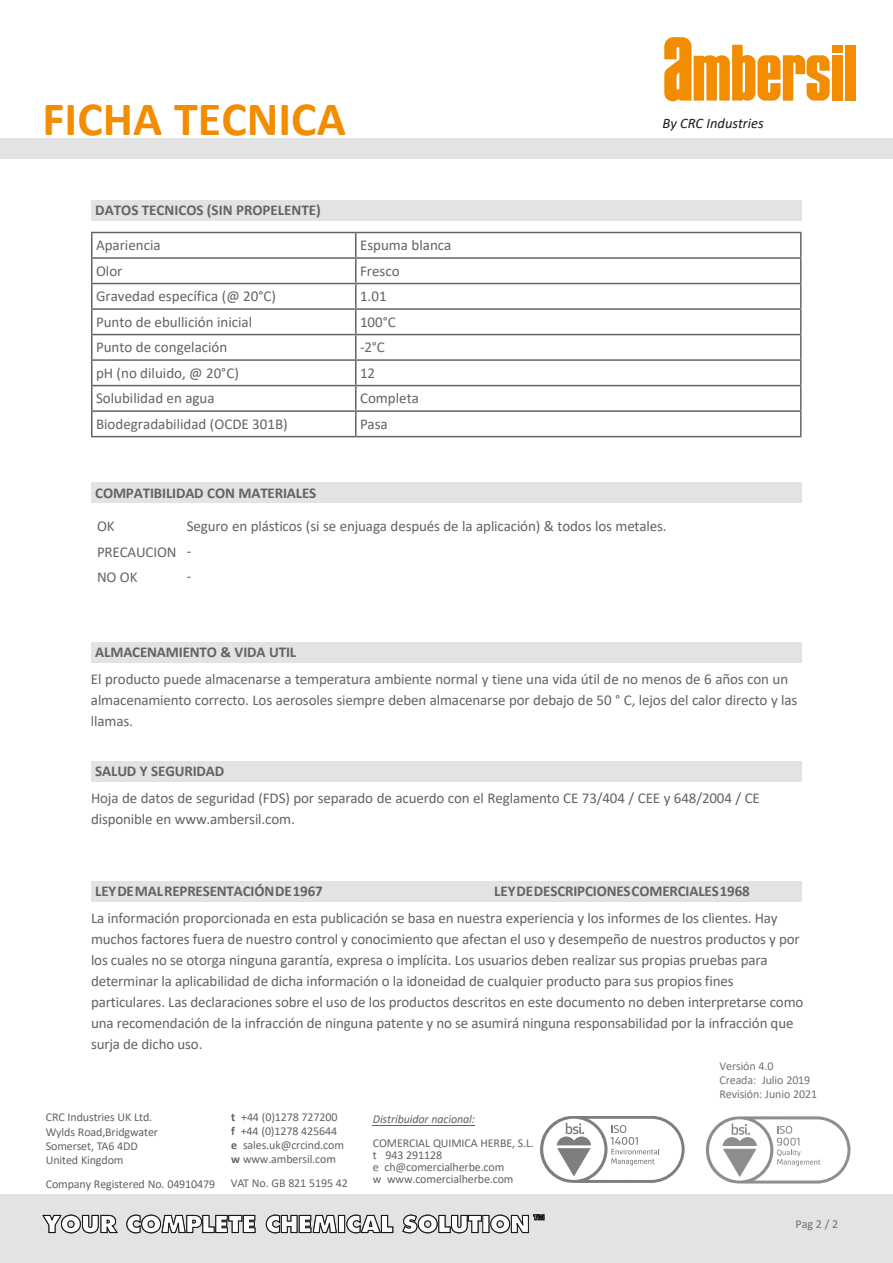
<style>
.page{position:relative;width:893px;height:1263px;background:#fff}
.page>*{position:absolute;margin:0;border:0;box-sizing:border-box;transform-origin:0 0}
.t1{font:700 48px "Calibri";color:#f28c00}
.t2{font:15px/21px "Calibri";letter-spacing:-.01em;color:#646363}
.t3{font:700 15px "Calibri";letter-spacing:-.01em;color:#646363}
.t4{font:italic 14.55px "Calibri";color:#1c1d1b}
.t5{font:12px/14.2px "Calibri";letter-spacing:-.01em;color:#646363}
.t6{font:italic 12px "Calibri";letter-spacing:-.01em;color:#646363}
.t7{font:12px "Calibri";color:#706f6f}
.s1{font-weight:700}
</style>
<div class="page">
<div style="left:0;top:1195px;width:893px;height:68px;background:#e3e3e3"></div>
<svg style="left:42px;top:1214px;width:76px;height:19px"></svg>
<svg style="left:126px;top:1214px;width:419px;height:19px"></svg>
<svg style="left:706px;top:1116px;width:144px;height:67px"></svg>
<svg style="left:540px;top:1116px;width:145px;height:66px"></svg>
<hr style="left:91px;top:232px;width:265px;height:1px;background:#646363">
<hr style="left:356px;top:232px;width:445px;height:1px;background:#646363">
<hr style="left:91px;top:257px;width:265px;height:2px;background:#646363">
<hr style="left:356px;top:257px;width:445px;height:2px;background:#646363">
<hr style="left:91px;top:283px;width:265px;height:1px;background:#646363">
<hr style="left:356px;top:283px;width:445px;height:1px;background:#646363">
<hr style="left:91px;top:308px;width:265px;height:2px;background:#646363">
<hr style="left:356px;top:308px;width:445px;height:2px;background:#646363">
<hr style="left:91px;top:334px;width:265px;height:1px;background:#646363">
<hr style="left:356px;top:334px;width:445px;height:1px;background:#646363">
<hr style="left:91px;top:359px;width:265px;height:2px;background:#646363">
<hr style="left:356px;top:359px;width:445px;height:2px;background:#646363">
<hr style="left:91px;top:385px;width:265px;height:1px;background:#646363">
<hr style="left:356px;top:385px;width:445px;height:1px;background:#646363">
<hr style="left:91px;top:410px;width:265px;height:2px;background:#646363">
<svg style="left:91px;top:233px;width:1px;height:203px"></svg>
<hr style="left:356px;top:410px;width:445px;height:2px;background:#646363">
<svg style="left:355px;top:233px;width:1px;height:203px"></svg>
<svg style="left:800px;top:233px;width:1px;height:203px"></svg>
<hr style="left:91px;top:436px;width:265px;height:1px;background:#646363">
<hr style="left:356px;top:436px;width:445px;height:1px;background:#646363">
<div style="left:91px;top:200px;width:710px;height:20px;background:#e3e3e3"></div>
<div style="left:91px;top:642px;width:710px;height:20px;background:#e3e3e3"></div>
<div style="left:91px;top:881px;width:710px;height:20px;background:#e3e3e3"></div>
<div style="left:91px;top:761px;width:710px;height:21px;background:#e3e3e3"></div>
<div style="left:91px;top:483px;width:710px;height:20px;background:#e3e3e3"></div>
<div style="left:0;top:138px;width:893px;height:21px;background:#e3e3e3"></div>
<div style="left:845px;top:45px;width:10px;height:56px;background:#f28c00"></div>
<div style="left:832px;top:45px;width:10px;height:7px;background:#f28c00"></div>
<div style="left:832px;top:55px;width:10px;height:46px;background:#f28c00"></div>
<svg style="left:664px;top:37px;width:166px;height:64px"></svg>
<hr style="left:373px;top:1125px;width:102px;height:1px;background:#646363">
<h1 class="t1" style="left:43px;top:85px;width:305px">FICHA TECNICA</h1>
<p class="t3" style="left:95px;top:199px;width:227px">DATOS TECNICOS (SIN PROPELENTE)</p>
<p class="t2" style="left:96px;top:234px;width:66px">Apariencia</p>
<p class="t2" style="left:360px;top:234px;width:93px">Espuma blanca</p>
<p class="t2" style="left:96px;top:260px;width:28px">Olor</p>
<p class="t2" style="left:360px;top:260px;width:41px">Fresco</p>
<p class="t2" style="left:96px;top:285px;width:182px">Gravedad específica (@ 20°C)</p>
<p class="t2" style="left:360px;top:285px;width:28px">1.01</p>
<p class="t2" style="left:96px;top:311px;width:158px">Punto de ebullición inicial</p>
<p class="t2" style="left:360px;top:311px;width:37px">100°C</p>
<p class="t2" style="left:96px;top:336px;width:133px">Punto de congelación</p>
<p class="t2" style="left:360px;top:336px;width:26px">-2°C</p>
<p class="t2" style="left:96px;top:362px;width:144px">pH (no diluido, @ 20°C)</p>
<p class="t2" style="left:360px;top:362px;width:17px">12</p>
<p class="t2" style="left:96px;top:387px;width:120px">Solubilidad en agua</p>
<p class="t2" style="left:360px;top:387px;width:60px">Completa</p>
<p class="t2" style="left:96px;top:413px;width:193px">Biodegradabilidad (OCDE 301B)</p>
<p class="t2" style="left:360px;top:413px;width:29px">Pasa</p>
<p class="t3" style="left:95px;top:482px;width:223px">COMPATIBILIDAD CON MATERIALES</p>
<p class="t4" style="left:663px;top:114px;width:103px">By CRC Industries</p>
<p class="t2" style="left:97px;top:513px;width:81px;line-height:25.5px">OK<br>PRECAUCION<br>NO OK</p>
<p class="t2" style="left:187px;top:513px;width:481px;line-height:25px">Seguro en plásticos (si se enjuaga después de la aplicación) &amp; todos los metales. -<br>-</p>
<p class="t3" style="left:95px;top:642px;width:202px">ALMACENAMIENTO &amp; VIDA UTIL</p>
<p class="t2" style="left:91px;top:668px;width:708px">El producto puede almacenarse a temperatura ambiente normal y tiene una vida útil de no menos de 6 años con un almacenamiento correcto. Los aerosoles siempre deben almacenarse por debajo de 50 ° C, lejos del calor directo y las llamas.</p>
<p class="t3" style="left:95px;top:761px;width:130px">SALUD Y SEGURIDAD</p>
<p class="t2" style="left:91px;top:787px;width:670px">Hoja de datos de seguridad (FDS) por separado de acuerdo con el Reglamento CE 73/404 / CEE y 648/2004 / CE disponible en www.ambersil.com.</p>
<p class="t3" style="left:95px;top:880px;width:229px">LEY DE MAL REPRESENTACIÓN DE 1967</p>
<p class="t3" style="left:494px;top:880px;width:257px">LEY DE DESCRIPCIONES COMERCIALES 1968</p>
<p class="t2" style="left:91px;top:907px;width:714px">La información proporcionada en esta publicación se basa en nuestra experiencia y los informes de los clientes. Hay muchos factores fuera de nuestro control y conocimiento que afectan el uso y desempeño de nuestros productos y por los cuales no se otorga ninguna garantía, expresa o implícita. Los usuarios deben realizar sus propias pruebas para determinar la aplicabilidad de dicha información o la idoneidad de cualquier producto para sus propios fines particulares. Las declaraciones sobre el uso de los productos descritos en este documento no deben interpretarse como una recomendación de la infracción de ninguna patente y no se asumirá ninguna responsabilidad por la infracción que surja de dicho uso.</p>
<p class="t5" style="left:46px;top:1110px;width:114px">CRC Industries UK Ltd.<br>Wylds Road,Bridgwater<br>Somerset, TA6 4DD<br>United Kingdom</p>
<p class="t5" style="left:46px;top:1176px;width:171px">Company Registered No. 04910479</p>
<p class="t5" style="left:231px;top:1110px;width:114px"><span class="s1">t</span> +44 (0)1278 727200 <span class="s1">f</span> +44 (0)1278 425644 <span class="s1">e</span> sales.uk@crcind.com <span class="s1">w</span> www.ambersil.com</p>
<p class="t5" style="left:231px;top:1175px;width:119px">VAT No. GB 821 5195 42</p>
<p class="t6" style="left:373px;top:1110px;width:104px">Distribuidor nacional:</p>
<p class="t5" style="left:373px;top:1136px;width:163px;line-height:12px">COMERCIAL QUIMICA HERBE, S.L. t 943 291128<br>e ch@comercialherbe.com<br>w www.comercialherbe.com</p>
<p class="t5" style="left:719px;top:1058px;width:99px">Versión 4.0<br>Creada: Julio 2019<br>Revisión: Junio 2021</p>
<p class="t7" style="left:795px;top:1215px;width:44px">Pag 2 / 2</p>
</div>
